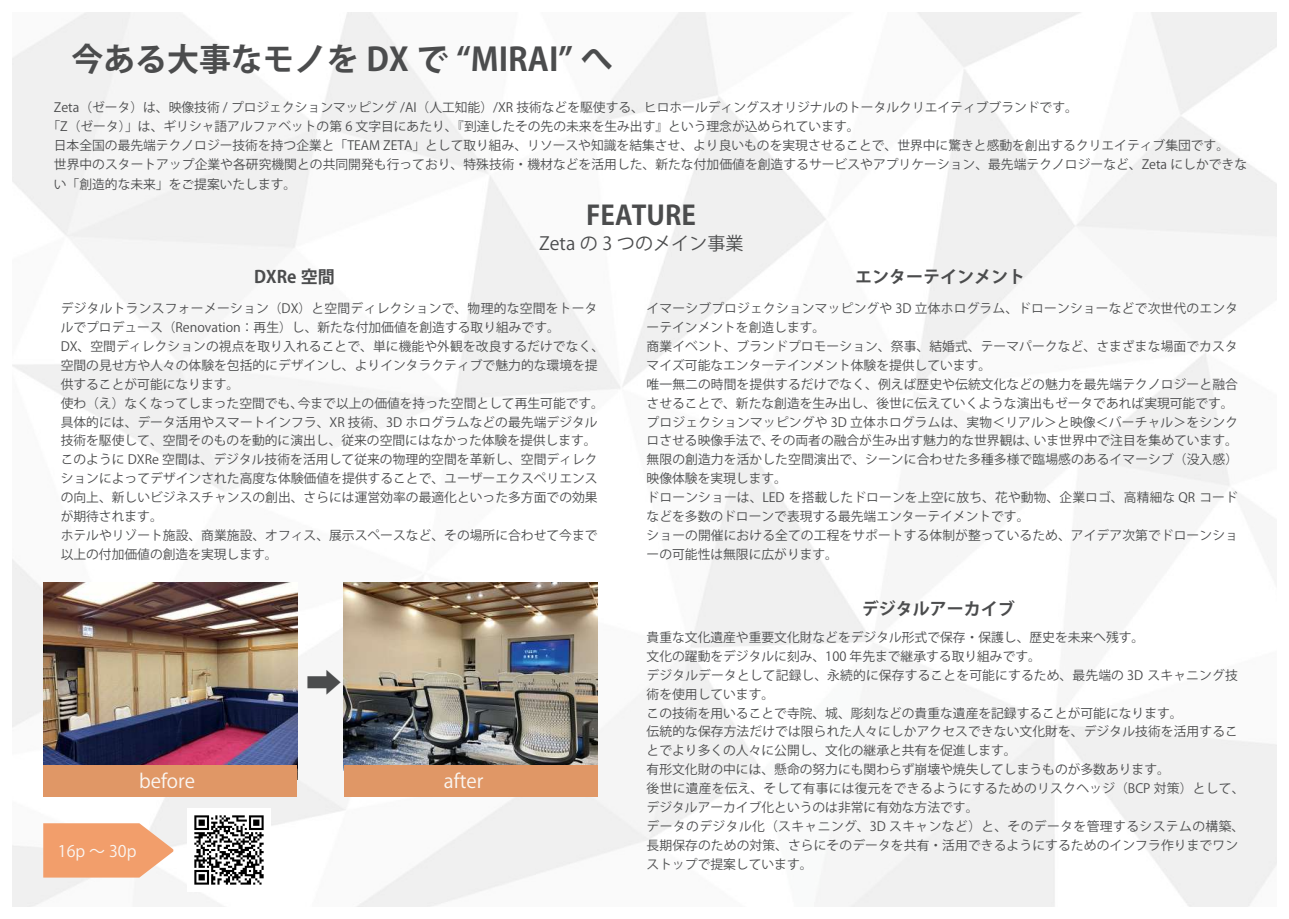
<style>
.page{position:relative;width:1289px;height:919px;background:#fff}
.page>*{position:absolute;margin:0;border:0;box-sizing:border-box;transform-origin:0 0}
.t1{font:36.15px "Koz Min Pr 6 N";color:#4b4c4d}
.t2{font:700 31.95px "Koz Go Pro";color:#4b4c4d}
.t3{font:700 26.55px "Koz Go Pro";color:#4b4c4d}
.t4{font:19.2px "Koz Go Pro";color:#faf6f2}
.t5{font:18px "Koz Go Pro";color:#4b4c4d}
.t6{font:700 16.95px "Koz Go Pro";color:#4b4c4d}
.t7{font:15.9px "Koz Go Pro";color:#faf6f2}
.t8{font:12.75px/18.9px "Koz Go Pro";color:#4b4c4d}
.t9{font:12.75px "Koz Go Pro";letter-spacing:.02em;color:#4b4c4d}
</style>
<div class="page">
<img style="left:13px;top:13px;width:1263px;height:893px">
<img style="left:188px;top:808px;width:82px;height:83px">
<svg style="left:43px;top:823px;width:131px;height:54px;background:#f2a97d"></svg>
<img style="left:43px;top:582px;width:254px;height:183px">
<img style="left:344px;top:582px;width:253px;height:183px">
<div style="left:43px;top:765px;width:254px;height:31px;background:#e09766"></div>
<div style="left:344px;top:765px;width:253px;height:31px;background:#e09766"></div>
<h2 class="t2" style="left:71px;top:38px;width:543px">今ある大事なモノを DX で “MIRAI” へ</h2>
<p class="t8" style="left:54px;top:98px;width:1025px">Zeta（ゼータ）は、映像技術 / プロジェクションマッピング /AI（人工知能）/XR 技術などを駆使する、ヒロホールディングスオリジナルのトータルクリエイティブブランドです。</p>
<p class="t8" style="left:47px;top:117px;width:813px">「（Z ゼータ）」は、ギリシャ語アルファベットの第 6 文字目にあたり、『到達したその先の未来を生み出す』という理念が込められています。</p>
<p class="t8" style="left:54px;top:136px;width:1176px">日本全国の最先端テクノロジー技術を持つ企業と「TEAM ZETA」として取り組み、リソースや知識を結集させ、より良いものを実現させることで、世界中に驚きと感動を創出するクリエイティブ集団です。</p>
<p class="t8" style="left:54px;top:155px;width:1194px">世界中のスタートアップ企業や各研究機関との共同開発も行っており、特殊技術・機材などを活用した、新たな付加価値を創造するサービスやアプリケーション、最先端テクノロジーなど、Zeta にしかできな</p>
<p class="t8" style="left:54px;top:175px;width:244px">い「創造的な未来」をご提案いたします。</p>
<h3 class="t3" style="left:586px;top:198px;width:111px">FEATURE</h3>
<h3 class="t5" style="left:539px;top:232px;width:206px">Zeta の 3 つのメイン事業</h3>
<h3 class="t6" style="left:254px;top:266px;width:82px">DXRe 空間</h3>
<p class="t9" style="left:61px;top:300px;width:538px">デジタルトランスフォーメーション（DX）と空間ディレクションで、物理的な空間をトータ</p>
<p class="t8" style="left:61px;top:318px;width:500px">ルでプロデュース（Renovation：再生）し、新たな付加価値を創造する取り組みです。</p>
<p class="t8" style="left:61px;top:337px;width:545px">DX、空間ディレクションの視点を取り入れることで、単に機能や外観を改良するだけでなく、</p>
<p class="t8" style="left:61px;top:356px;width:538px">空間の見せ方や人々の体験を包括的にデザインし、よりインタラクティブで魅力的な環境を提</p>
<p class="t8" style="left:61px;top:375px;width:180px">供することが可能になります。</p>
<p class="t8" style="left:298px;top:394px;width:308px">今まで以上の価値を持った空間として再生可能です。</p>
<p class="t8" style="left:61px;top:394px;width:538px">使わ（え）なくなってしまった空間でも、<br>具体的には、データ活用やスマートインフラ、XR 技術、 D3 ホログラムなどの最先端デジタル技術を駆使して、空間そのものを動的に演出し、従来の空間にはなかった体験を提供します。このように DXRe 空間は、デジタル技術を活用して従来の物理的空間を革新し、空間ディレクションによってデザインされた高度な体験価値を提供することで、ユーザーエクスペリエンスの向上、新しいビジネスチャンスの創出、さらには運営効率の最適化といった多方面での効果が期待されます。<br>ホテルやリゾート施設、商業施設、オフィス、展示スペースなど、その場所に合わせて今まで以上の付加価値の創造を実現します。</p>
<h3 class="t4" style="left:139px;top:768px;width:58px">before</h3>
<p class="t7" style="left:58px;top:840px;width:80px">16p ～ 30p</p>
<h1 class="t1" style="left:306px;top:662px;width:38px">➡</h1>
<h3 class="t4" style="left:444px;top:768px;width:41px">after</h3>
<h3 class="t6" style="left:855px;top:266px;width:172px">エンターテインメント</h3>
<p class="t8" style="left:646px;top:299px;width:593px">イマーシブプロジェクションマッピングや D3 立体ホログラム、ドローンショーなどで次世代のエンタ</p>
<p class="t8" style="left:646px;top:318px;width:180px">ーテインメントを創造します。</p>
<p class="t8" style="left:646px;top:337px;width:592px">商業イベント、ブランドプロモーション、祭事、結婚式、テーマパークなど、さまざまな場面でカスタ</p>
<p class="t8" style="left:646px;top:356px;width:346px">マイズ可能なエンターテインメント体験を提供しています。</p>
<p class="t8" style="left:646px;top:375px;width:593px">唯一無二の時間を提供するだけでなく、例えば歴史や伝統文化などの魅力を最先端テクノロジーと融合</p>
<p class="t8" style="left:646px;top:394px;width:588px">させることで、新たな創造を生み出し、後世に伝えていくような演出もゼータであれば実現可能です。</p>
<p class="t8" style="left:646px;top:413px;width:593px">プロジェクションマッピングや D3 立体ホログラムは、実物＜リアル＞と映像＜バーチャル＞をシンク</p>
<p class="t8" style="left:1033px;top:431px;width:206px">いま世界中で注目を集めています。</p>
<p class="t8" style="left:770px;top:431px;width:269px">その両者の融合が生み出す魅力的な世界観は、</p>
<p class="t8" style="left:646px;top:431px;width:593px">ロさせる映像手法で、<br>無限の創造力を活かした空間演出で、シーンに合わせた多種多様で臨場感のあるイマーシブ（没入感(映像体験を実現します。<br>ドローンショーは、LED を搭載したドローンを上空に放ち、花や動物、企業ロゴ、高精細な QR コードなどを多数のドローンで表現する最先端エンターテイメントです。<br>ショーの開催における全ての工程をサポートする体制が整っているため、アイデア次第でドローンショーの可能性は無限に広がります。</p>
<h3 class="t6" style="left:861px;top:597px;width:155px">デジタルアーカイブ</h3>
<p class="t8" style="left:646px;top:628px;width:599px">貴重な文化遺産や重要文化財などをデジタル形式で保存・保護し、歴史を未来へ残す。<br>文化の躍動をデジタルに刻み、100 年先まで継承する取り組みです。<br>デジタルデータとして記録し、永続的に保存することを可能にするため、最先端の D3 スキャニング技術を使用しています。<br>この技術を用いることで寺院、城、彫刻などの貴重な遺産を記録することが可能になります。<br>伝統的な保存方法だけでは限られた人々にしかアクセスできない文化財を、デジタル技術を活用することでより多くの人々に公開し、文化の継承と共有を促進します。<br>有形文化財の中には、懸命の努力にも関わらず崩壊や焼失してしまうものが多数あります。<br>後世に遺産を伝え、そして有事には復元をできるようにするためのリスクヘッジ（BCP 対策）として、デジタルアーカイブ化というのは非常に有効な方法です。<br>データのデジタル化（スキャニング、 D3 スキャンなど）と、そのデータを管理するシステムの構築、長期保存のための対策、さらにそのデータを共有・活用できるようにするためのインフラ作りまでワンストップで提案しています。</p>
</div>
